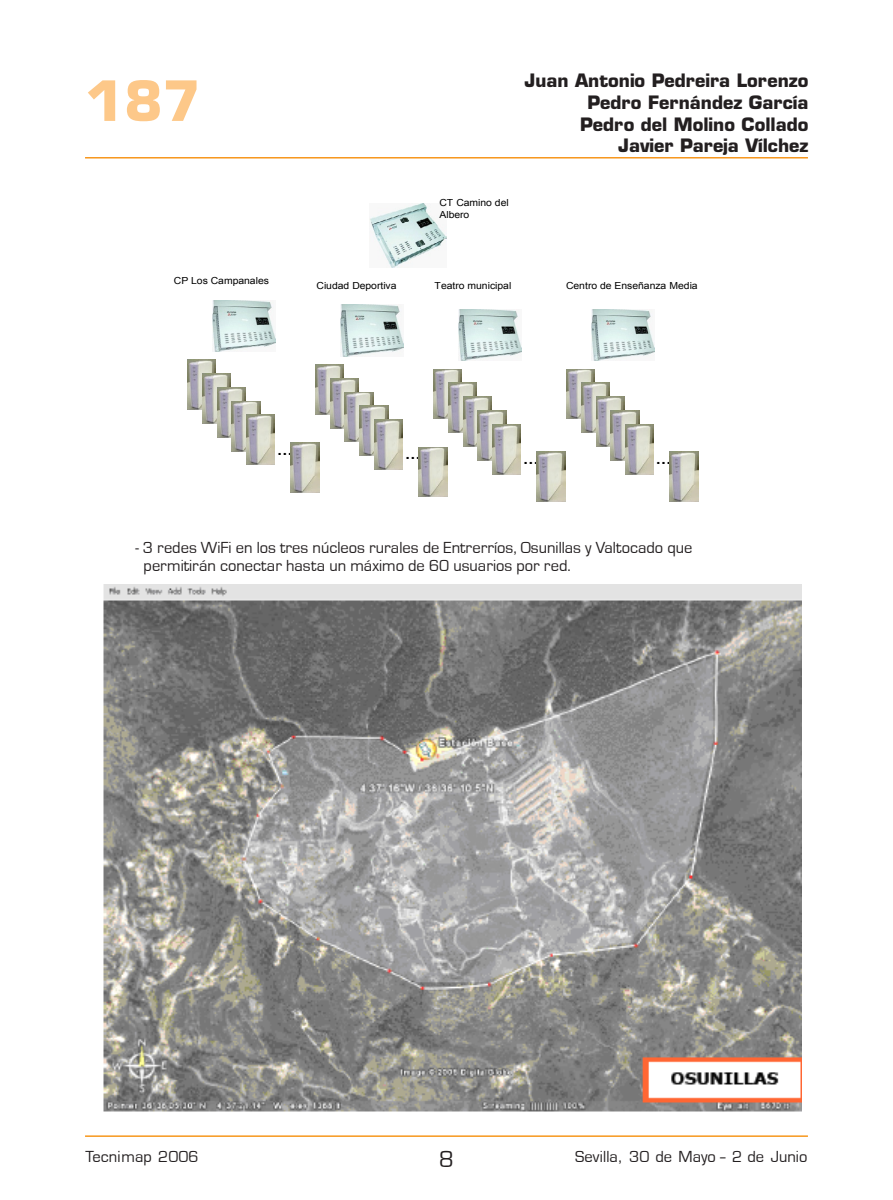
<style>
.page{position:relative;width:893px;height:1200px;background:#fff}
.page>*{position:absolute;margin:0;border:0;box-sizing:border-box;transform-origin:0 0}
.t1{font:700 54px "Eurostile";color:#fdc889}
.t2{font:700 18px/21.6px "Eurostile";color:#231f20;text-align:right}
.t3{font:16.5px "Eurostile T";color:#231f20}
.t4{font:16.5px "Eurostile";color:#231f20}
.t5{font:700 14.55px "Arial";color:#000;scale:1.07 1}
.t6{font:9.75px/11.7px "Arial";color:#000;scale:1.07 1}
</style>
<div class="page">
<hr style="left:85px;top:1135px;width:723px;height:1px;background:#f7971d">
<hr style="left:85px;top:157px;width:723px;height:1px;background:#f7971d">
<img style="left:370px;top:203px;width:76px;height:65px">
<img style="left:188px;top:360px;width:28px;height:49px">
<img style="left:202px;top:373px;width:29px;height:50px">
<img style="left:217px;top:387px;width:28px;height:50px">
<img style="left:232px;top:401px;width:28px;height:50px">
<img style="left:247px;top:415px;width:28px;height:49px">
<img style="left:291px;top:442px;width:28px;height:50px">
<img style="left:212px;top:300px;width:63px;height:51px">
<img style="left:315px;top:364px;width:29px;height:50px">
<img style="left:330px;top:378px;width:29px;height:50px">
<img style="left:345px;top:392px;width:28px;height:49px">
<img style="left:360px;top:405px;width:28px;height:50px">
<img style="left:374px;top:419px;width:29px;height:50px">
<img style="left:419px;top:447px;width:28px;height:50px">
<img style="left:340px;top:305px;width:63px;height:51px">
<img style="left:434px;top:369px;width:28px;height:50px">
<img style="left:448px;top:383px;width:29px;height:49px">
<img style="left:463px;top:396px;width:28px;height:50px">
<img style="left:478px;top:410px;width:28px;height:50px">
<img style="left:493px;top:424px;width:28px;height:50px">
<img style="left:537px;top:451px;width:28px;height:50px">
<img style="left:458px;top:309px;width:63px;height:51px">
<img style="left:566px;top:369px;width:29px;height:50px">
<img style="left:581px;top:383px;width:28px;height:49px">
<img style="left:596px;top:396px;width:28px;height:50px">
<img style="left:611px;top:410px;width:28px;height:50px">
<img style="left:625px;top:424px;width:29px;height:50px">
<img style="left:670px;top:451px;width:28px;height:50px">
<img style="left:591px;top:309px;width:63px;height:51px">
<img style="left:103px;top:584px;width:698px;height:528px">
<h1 class="t1" style="left:85px;top:68px;width:118px">187</h1>
<p class="t2" style="left:525px;top:70px;width:285px">Juan Antonio Pedreira Lorenzo<br>Pedro Fernández García<br>Pedro del Molino Collado<br>Javier Pareja Vílchez</p>
<p class="t6" style="left:439px;top:197px;width:66px">CT Camino del<br>Albero</p>
<p class="t6" style="left:174px;top:275px;width:91px">CP Los Campanales</p>
<p class="t6" style="left:316px;top:279px;width:76px">Ciudad Deportiva</p>
<p class="t6" style="left:435px;top:279px;width:73px">Teatro municipal</p>
<p class="t6" style="left:566px;top:279px;width:124px">Centro de Enseñanza Media</p>
<p class="t5" style="left:277px;top:439px;width:16px">…</p>
<p class="t5" style="left:405px;top:444px;width:16px">…</p>
<p class="t5" style="left:523px;top:449px;width:16px">…</p>
<p class="t5" style="left:656px;top:449px;width:16px">…</p>
<p class="t3" style="left:135px;top:538px;width:558px">- 3 redes WiFi en los tres núcleos rurales de Entrerríos, Osunillas y Valtocado que</p>
<p class="t3" style="left:144px;top:557px;width:429px">permitirán conectar hasta un máximo de 60 usuarios por red.</p>
<p class="t4" style="left:85px;top:1146px;width:115px">Tecnimap 2006</p>
<p class="t3" style="left:575px;top:1146px;width:234px">Sevilla, 30 de Mayo - 2 de Junio</p>
</div>
